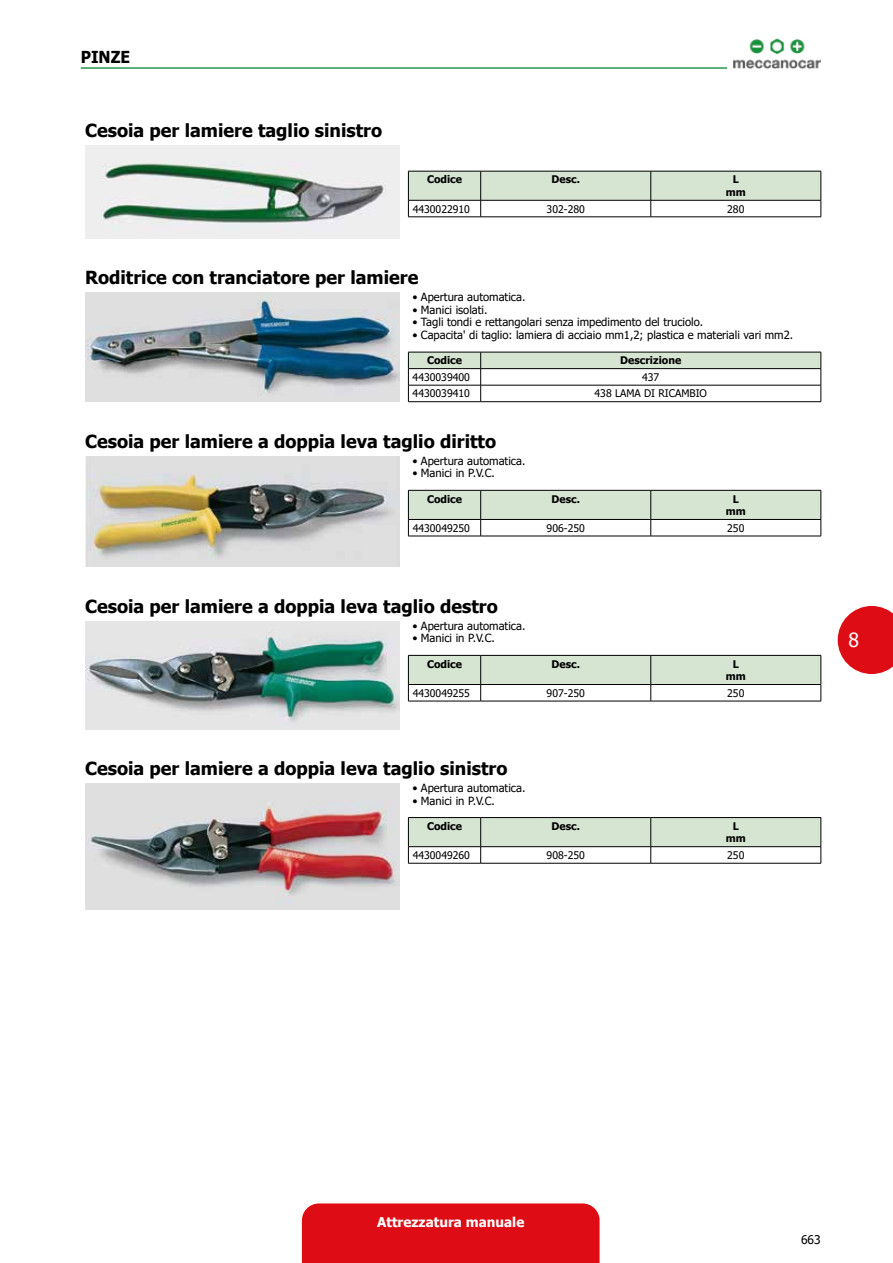
<style>
.page{position:relative;width:893px;height:1263px;background:#fff}
.page>*{position:absolute;margin:0;border:0;box-sizing:border-box;transform-origin:0 0}
.t1{font:19.5px "Tahoma";color:#fff}
.t2{font:700 18px "Tahoma";color:#000}
.t3{font:700 16.5px "Tahoma";color:#000;scale:.95 1}
.t4{font:700 13.5px "Tahoma";color:#fff}
.t5{font:12px "Tahoma";color:#000}
.t6{font:11.25px "Tahoma";color:#000}
.t7{font:10.5px "Tahoma";color:#000}
.t8{font:700 10.5px/12.6px "Tahoma";color:#000;text-align:center}
</style>
<div class="page">
<div style="left:302px;top:1203px;width:298px;height:60px;background:#de0c15"></div>
<svg style="left:838px;top:606px;width:55px;height:68px;background:#e33139"></svg>
<img style="left:733px;top:38px;width:88px;height:31px">
<hr style="left:81px;top:67px;width:646px;height:2px;background:#28974e">
<img style="left:85px;top:146px;width:315px;height:92px">
<svg style="left:408px;top:171px;width:414px;height:46px"></svg>
<hr style="left:408px;top:217px;width:73px;height:1px;background:#000">
<hr style="left:481px;top:217px;width:170px;height:1px;background:#000">
<hr style="left:651px;top:217px;width:170px;height:1px;background:#000">
<img style="left:85px;top:292px;width:315px;height:110px">
<svg style="left:408px;top:352px;width:414px;height:49px"></svg>
<hr style="left:408px;top:401px;width:73px;height:1px;background:#000">
<hr style="left:481px;top:401px;width:340px;height:1px;background:#000">
<img style="left:85px;top:456px;width:314px;height:111px">
<svg style="left:408px;top:490px;width:414px;height:46px"></svg>
<hr style="left:408px;top:536px;width:73px;height:1px;background:#000">
<hr style="left:481px;top:536px;width:170px;height:1px;background:#000">
<hr style="left:651px;top:536px;width:170px;height:1px;background:#000">
<img style="left:85px;top:621px;width:315px;height:108px">
<svg style="left:408px;top:655px;width:414px;height:46px"></svg>
<hr style="left:408px;top:701px;width:73px;height:1px;background:#000">
<hr style="left:481px;top:701px;width:170px;height:1px;background:#000">
<hr style="left:651px;top:701px;width:170px;height:1px;background:#000">
<img style="left:85px;top:783px;width:315px;height:127px">
<svg style="left:408px;top:817px;width:414px;height:46px"></svg>
<hr style="left:408px;top:863px;width:73px;height:1px;background:#000">
<hr style="left:481px;top:863px;width:170px;height:1px;background:#000">
<hr style="left:651px;top:863px;width:170px;height:1px;background:#000">
<h3 class="t3" style="left:81px;top:45px;width:53px">Pinze</h3>
<h2 class="t2" style="left:85px;top:118px;width:299px">Cesoia per lamiere taglio sinistro</h2>
<p class="t8" style="left:427px;top:174px;width:37px">Codice</p>
<p class="t8" style="left:551px;top:174px;width:30px">Desc.</p>
<p class="t8" style="left:726px;top:174px;width:22px">L mm</p>
<p class="t7" style="left:413px;top:202px;width:59px">4430022910</p>
<p class="t7" style="left:547px;top:202px;width:40px">302-280</p>
<p class="t7" style="left:727px;top:202px;width:19px">280</p>
<h2 class="t2" style="left:85px;top:265px;width:335px">Roditrice con tranciatore per lamiere</h2>
<p class="t6" style="left:412px;top:289px;width:115px">• Apertura automatica.</p>
<p class="t6" style="left:412px;top:302px;width:77px">• Manici isolati.</p>
<p class="t6" style="left:412px;top:315px;width:292px">• Tagli tondi e rettangolari senza impedimento del truciolo.</p>
<p class="t6" style="left:412px;top:327px;width:382px">• Capacita' di taglio: lamiera di acciaio mm1,2; plastica e materiali vari mm2.</p>
<p class="t8" style="left:427px;top:355px;width:37px">Codice</p>
<p class="t8" style="left:620px;top:355px;width:62px">Descrizione</p>
<p class="t7" style="left:413px;top:370px;width:59px">4430039400</p>
<p class="t7" style="left:642px;top:370px;width:19px">437</p>
<p class="t7" style="left:413px;top:387px;width:59px">4430039410</p>
<p class="t7" style="left:595px;top:387px;width:114px">438 LAMA DI RICAMBIO</p>
<h2 class="t2" style="left:85px;top:428px;width:413px">Cesoia per lamiere a doppia leva taglio diritto</h2>
<p class="t6" style="left:412px;top:453px;width:115px">• Apertura automatica.</p>
<p class="t6" style="left:412px;top:466px;width:84px">• Manici in P.V.C.</p>
<p class="t8" style="left:427px;top:493px;width:37px">Codice</p>
<p class="t8" style="left:551px;top:493px;width:30px">Desc.</p>
<p class="t8" style="left:726px;top:493px;width:22px">L mm</p>
<p class="t7" style="left:413px;top:521px;width:59px">4430049250</p>
<p class="t7" style="left:547px;top:521px;width:40px">906-250</p>
<p class="t7" style="left:727px;top:521px;width:19px">250</p>
<h2 class="t2" style="left:85px;top:593px;width:414px">Cesoia per lamiere a doppia leva taglio destro</h2>
<p class="t6" style="left:412px;top:618px;width:115px">• Apertura automatica.</p>
<p class="t6" style="left:412px;top:631px;width:84px">• Manici in P.V.C.</p>
<p class="t8" style="left:427px;top:658px;width:37px">Codice</p>
<p class="t8" style="left:551px;top:658px;width:30px">Desc.</p>
<p class="t8" style="left:726px;top:658px;width:22px">L mm</p>
<p class="t7" style="left:413px;top:686px;width:59px">4430049255</p>
<p class="t7" style="left:547px;top:686px;width:40px">907-250</p>
<p class="t7" style="left:727px;top:686px;width:19px">250</p>
<h2 class="t2" style="left:85px;top:755px;width:424px">Cesoia per lamiere a doppia leva taglio sinistro</h2>
<p class="t6" style="left:412px;top:780px;width:115px">• Apertura automatica.</p>
<p class="t6" style="left:412px;top:793px;width:84px">• Manici in P.V.C.</p>
<p class="t8" style="left:427px;top:820px;width:37px">Codice</p>
<p class="t8" style="left:551px;top:820px;width:30px">Desc.</p>
<p class="t8" style="left:726px;top:820px;width:22px">L mm</p>
<p class="t7" style="left:413px;top:848px;width:59px">4430049260</p>
<p class="t7" style="left:547px;top:848px;width:40px">908-250</p>
<p class="t7" style="left:727px;top:848px;width:19px">250</p>
<h1 class="t1" style="left:848px;top:627px;width:12px">8</h1>
<p class="t4" style="left:377px;top:1212px;width:149px">Attrezzatura manuale</p>
<p class="t5" style="left:801px;top:1231px;width:21px">663</p>
</div>
